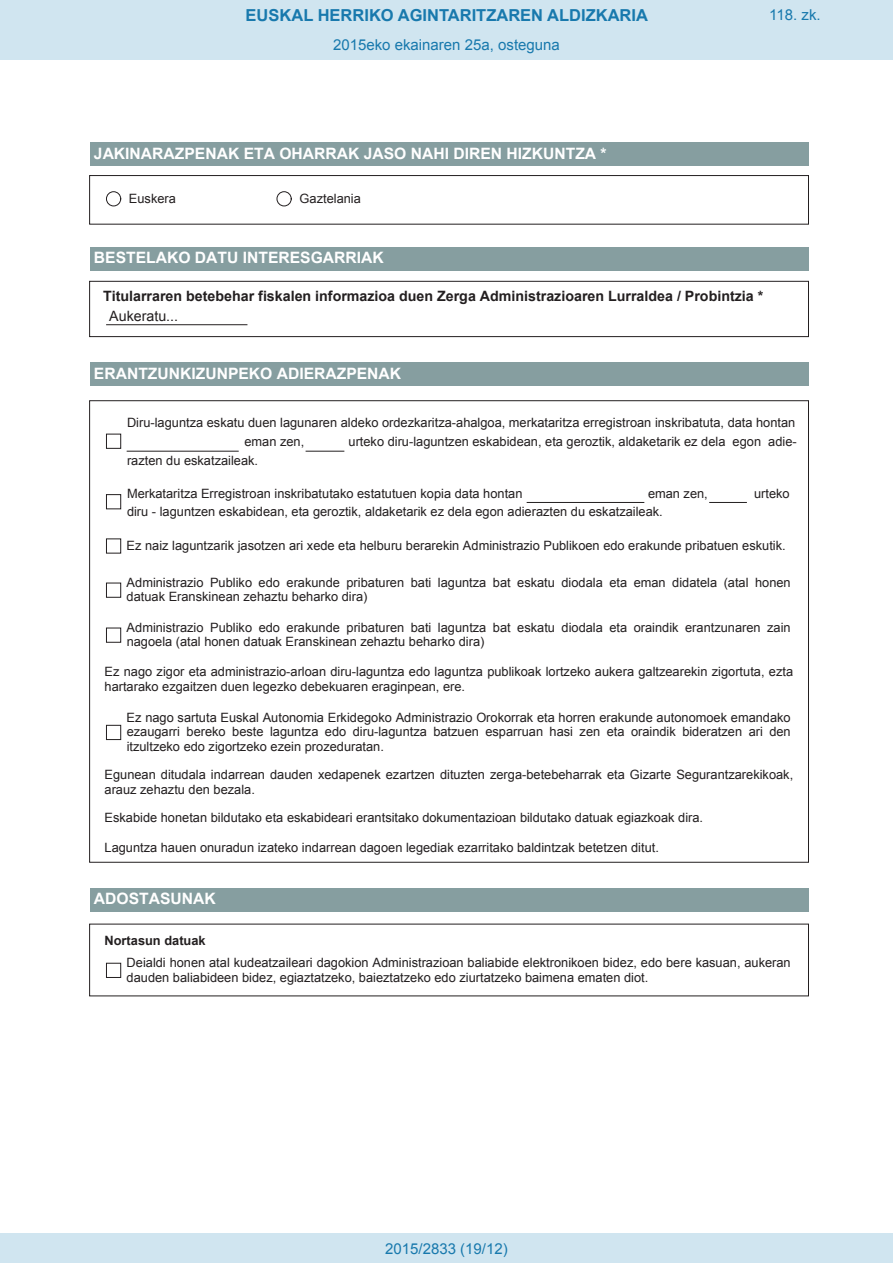
<style>
.page{position:relative;width:893px;height:1263px;background:#fff}
.page>*{position:absolute;margin:0;border:0;box-sizing:border-box;transform-origin:0 0}
.t1{font:700 16.5px "Arial";color:#1879ad}
.t2{font:700 15.6px "Arial";color:#fff}
.Paginacion_Centro{font:15px "Arial";color:#1879ad}
.t3{font:700 14.25px "Arial";color:#231f20}
.t4{font:14.25px "Arial";color:#231f20}
.t5{font:12.75px/14.7px "Arial";color:#231f20}
.s1{font-weight:700}
</style>
<div class="page">
<svg style="left:89px;top:281px;width:720px;height:582px"></svg>
<div style="left:89px;top:175px;width:720px;height:49px;border:1px solid #231f20"></div>
<div style="left:90px;top:362px;width:718px;height:24px;background:#869ea0"></div>
<div style="left:90px;top:142px;width:718px;height:24px;background:#869ea0"></div>
<div style="left:277px;top:191px;width:15px;height:15px;background:#fff;border:1px solid #231f20;border-radius:50%"></div>
<div style="left:106px;top:191px;width:15px;height:15px;background:#fff;border:1px solid #231f20;border-radius:50%"></div>
<hr style="left:106px;top:324px;width:141px;height:1px;background:#231f20">
<div style="left:90px;top:247px;width:718px;height:24px;background:#869ea0"></div>
<div style="left:90px;top:888px;width:718px;height:23px;background:#869ea0"></div>
<div style="left:106px;top:963px;width:15px;height:15px;border:1px solid #231f20"></div>
<div style="left:106px;top:539px;width:15px;height:14px;background:#fff"></div>
<div style="left:106px;top:538px;width:15px;height:15px;border:1px solid #231f20"></div>
<div style="left:106px;top:583px;width:15px;height:14px;background:#fff"></div>
<div style="left:106px;top:583px;width:15px;height:15px;border:1px solid #231f20"></div>
<div style="left:106px;top:628px;width:15px;height:14px;background:#fff"></div>
<div style="left:106px;top:628px;width:15px;height:15px;border:1px solid #231f20"></div>
<div style="left:106px;top:725px;width:15px;height:14px;background:#fff"></div>
<div style="left:106px;top:725px;width:15px;height:15px;border:1px solid #231f20"></div>
<hr style="left:709px;top:502px;width:38px;height:1px;background:#231f20">
<hr style="left:527px;top:502px;width:117px;height:1px;background:#231f20">
<div style="left:106px;top:495px;width:15px;height:14px;background:#fff"></div>
<div style="left:106px;top:494px;width:15px;height:15px;border:1px solid #231f20"></div>
<hr style="left:306px;top:451px;width:38px;height:1px;background:#231f20">
<hr style="left:127px;top:451px;width:112px;height:1px;background:#231f20">
<div style="left:106px;top:434px;width:15px;height:14px;background:#fff"></div>
<div style="left:106px;top:434px;width:15px;height:15px;border:1px solid #231f20"></div>
<div style="left:0;top:0;width:893px;height:60px;background:#d0e5f0"></div>
<div style="left:0;top:1233px;width:893px;height:30px;background:#d0e5f0"></div>
<p class="t1" style="left:246px;top:4px;width:404px">EUSKAL HERRIKO AGINTARITZAREN ALDIZKARIA</p>
<p class="Paginacion_Centro" style="left:769px;top:5px;width:53px">118. zk.</p>
<p class="Paginacion_Centro" style="left:333px;top:35px;width:228px">2015eko ekainaren 25a, osteguna</p>
<p class="t2" style="left:94px;top:143px;width:514px">JAKINARAZPENAK ETA OHARRAK JASO NAHI DIREN HIZKUNTZA *</p>
<p class="t5" style="left:129px;top:191px;width:49px">Euskera</p>
<p class="t5" style="left:300px;top:191px;width:63px">Gaztelania</p>
<p class="t2" style="left:94px;top:248px;width:291px">BESTELAKO DATU INTERESGARRIAK</p>
<p class="t3" style="left:103px;top:286px;width:662px">Titularraren betebehar fiskalen informazioa duen Zerga Administrazioaren Lurraldea / Probintzia *</p>
<p class="t4" style="left:109px;top:306px;width:70px">Aukeratu...</p>
<p class="t2" style="left:94px;top:363px;width:309px">ERANTZUNKIZUNPEKO ADIERAZPENAK</p>
<p class="t5" style="left:127px;top:415px;width:670px">Diru-laguntza eskatu duen lagunaren aldeko ordezkaritza-ahalgoa, merkataritza erregistroan inskribatuta, data hontan</p>
<p class="t5" style="left:244px;top:435px;width:61px">eman zen,</p>
<p class="t5" style="left:349px;top:435px;width:450px">urteko diru-laguntzen eskabidean, eta geroztik, aldaketarik ez dela egon adie-</p>
<p class="t5" style="left:127px;top:454px;width:133px">razten du eskatzaileak.</p>
<p class="t5" style="left:127px;top:486px;width:397px">Merkataritza Erregistroan inskribatutako estatutuen kopia data hontan</p>
<p class="t5" style="left:648px;top:486px;width:61px">eman zen,</p>
<p class="t5" style="left:754px;top:486px;width:37px">urteko</p>
<p class="t5" style="left:127px;top:504px;width:537px">diru - laguntzen eskabidean, eta geroztik, aldaketarik ez dela egon adierazten du eskatzaileak.</p>
<p class="t5" style="left:127px;top:538px;width:661px">Ez naiz laguntzarik jasotzen ari xede eta helburu berarekin Administrazio Publikoen edo erakunde pribatuen eskutik.</p>
<p class="t5" style="left:127px;top:575px;width:666px">Administrazio Publiko edo erakunde pribaturen bati laguntza bat eskatu diodala eta eman didatela (atal honen datuak Eranskinean zehaztu beharko dira)</p>
<p class="t5" style="left:127px;top:620px;width:666px">Administrazio Publiko edo erakunde pribaturen bati laguntza bat eskatu diodala eta oraindik erantzunaren zain nagoela (atal honen datuak Eranskinean zehaztu beharko dira)</p>
<p class="t5" style="left:105px;top:665px;width:690px">Ez nago zigor eta administrazio-arloan diru-laguntza edo laguntza publikoak lortzeko aukera galtzearekin zigortuta, ezta hartarako ezgaitzen duen legezko debekuaren eraginpean, ere.</p>
<p class="t5" style="left:127px;top:710px;width:666px;text-align:justify">Ez nago sartuta Euskal Autonomia Erkidegoko Administrazio Orokorrak eta horren erakunde autonomoek emandako ezaugarri bereko beste laguntza edo diru-laguntza batzuen esparruan hasi zen eta oraindik bideratzen ari den itzultzeko edo zigortzeko ezein prozeduratan.</p>
<p class="t5" style="left:105px;top:767px;width:690px">Egunean ditudala indarrean dauden xedapenek ezartzen dituzten zerga-betebeharrak eta Gizarte Segurantzarekikoak, arauz zehaztu den bezala.</p>
<p class="t5" style="left:105px;top:810px;width:600px">Eskabide honetan bildutako eta eskabideari erantsitako dokumentazioan bildutako datuak egiazkoak dira.</p>
<p class="t5" style="left:105px;top:840px;width:556px">Laguntza hauen onuradun izateko indarrean dagoen legediak ezarritako baldintzak betetzen ditut.</p>
<p class="t2" style="left:94px;top:888px;width:123px">ADOSTASUNAK</p>
<p class="t5" style="left:127px;top:930px;width:666px;line-height:21.8px;text-indent:-22px"><span class="s1">Nortasun datuak<br></span>Deialdi honen atal kudeatzaileari dagokion Administrazioan baliabide elektronikoen bidez, edo bere kasuan, aukeran</p>
<p class="t5" style="left:127px;top:970px;width:523px">dauden baliabideen bidez, egiaztatzeko, baieztatzeko edo ziurtatzeko baimena ematen diot.</p>
<p class="Paginacion_Centro" style="left:385px;top:1238px;width:124px">2015/2833 (19/12)</p>
</div>
